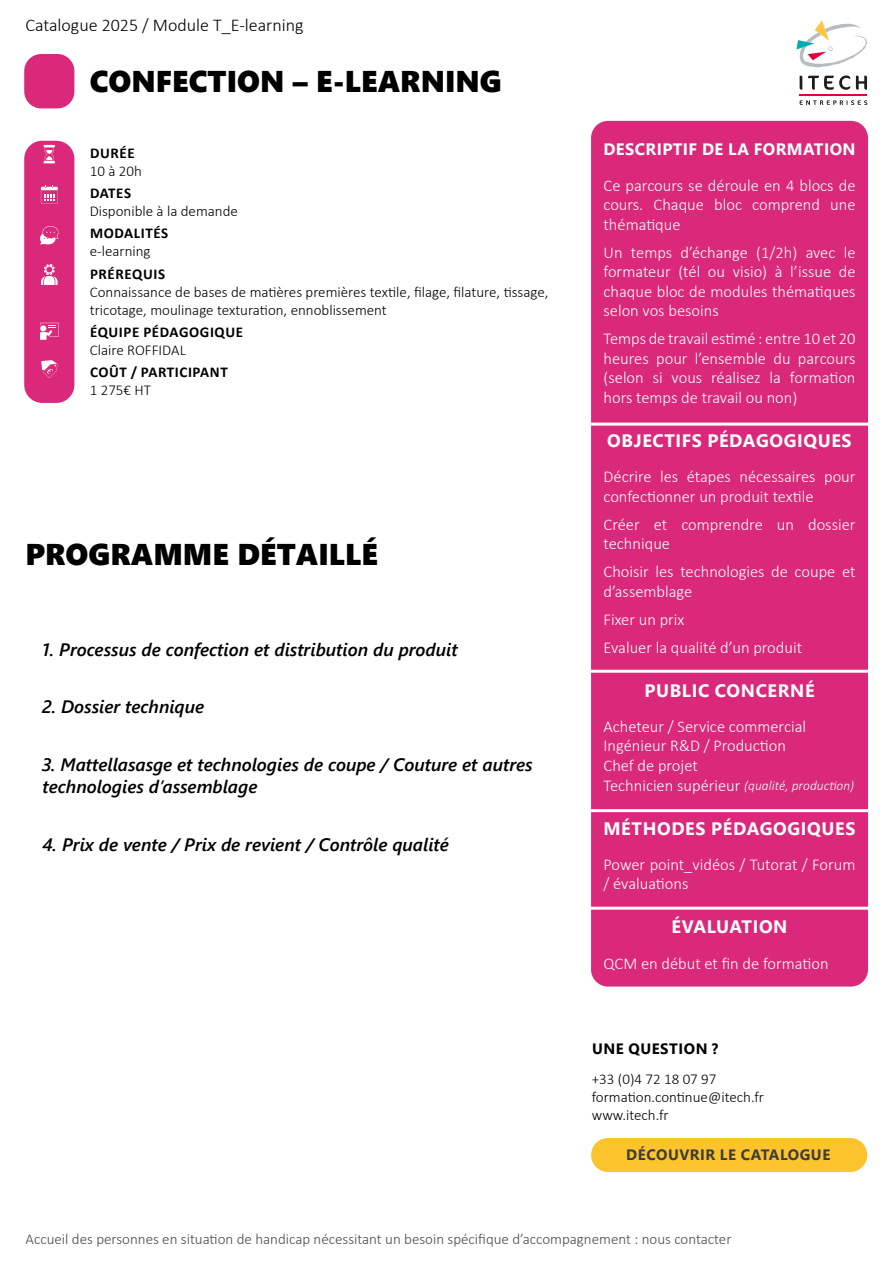
<style>
.page{position:relative;width:893px;height:1263px;background:#fff}
.page>*{position:absolute;margin:0;border:0;box-sizing:border-box;transform-origin:0 0}
.t1{font:30px "Segoe UI Black";color:#000}
.t2{font:italic 600 18px/22.5px "Segoe UI";color:#000}
.t3{font:700 18px "Segoe UI";letter-spacing:.035em;color:#fff}
.t4{font:300 18px "Calibri";color:#000}
.t5{font:300 16.5px/19.5px "Calibri";color:#fff}
.t6{font:700 16.5px "Segoe UI";letter-spacing:.025em;color:#fff}
.t7{font:300 15px/18px "Calibri";color:#020203}
.t8{font:300 15px "Calibri";color:#4a4a49}
.t9{font:300 15px/18px "Calibri";color:#000}
.t10{font:700 15px "Calibri";letter-spacing:.04em;color:#020203}
.t11{font:700 15px "Segoe UI";letter-spacing:.035em;color:#3c3c3b}
.t12{font:700 15px "Segoe UI";letter-spacing:.035em;color:#000}
.t13{font:italic 300 13.5px "Calibri";color:#fff}
.s1{font-style:normal;font-size:16.5px}
</style>
<div class="page">
<div style="left:24px;top:54px;width:50px;height:54px;background:#da297a;border-radius:17px"></div>
<div style="left:591px;top:121px;width:277px;height:865px;background:#da297a;border-radius:17px"></div>
<div style="left:24px;top:141px;width:50px;height:262px;background:#da297a;border-radius:18px"></div>
<svg style="left:43px;top:145px;width:12px;height:18px"></svg>
<svg style="left:41px;top:185px;width:17px;height:19px"></svg>
<svg style="left:40px;top:226px;width:19px;height:19px"></svg>
<svg style="left:41px;top:264px;width:17px;height:21px"></svg>
<svg style="left:40px;top:323px;width:19px;height:17px"></svg>
<svg style="left:41px;top:360px;width:16px;height:18px"></svg>
<hr style="left:799px;top:94px;width:68px;height:2px;background:#e50040">
<svg style="left:796px;top:20px;width:71px;height:48px"></svg>
<svg style="left:800px;top:76px;width:2px;height:14px"></svg>
<svg style="left:808px;top:75px;width:42px;height:15px"></svg>
<svg style="left:856px;top:76px;width:11px;height:14px"></svg>
<svg style="left:800px;top:100px;width:67px;height:5px"></svg>
<div style="left:591px;top:1138px;width:276px;height:34px;background:#fbc42c;border-radius:17px"></div>
<hr style="left:591px;top:423px;width:277px;height:3px;background:#fff">
<hr style="left:591px;top:670px;width:277px;height:3px;background:#fff">
<hr style="left:591px;top:809px;width:277px;height:3px;background:#fff">
<hr style="left:591px;top:907px;width:277px;height:3px;background:#fff">
<p class="t4" style="left:26px;top:13px;width:280px">Catalogue 2025 / Module T_E-learning</p>
<h1 class="t1" style="left:90px;top:60px;width:413px">CONFECTION – E-LEARNING</h1>
<p class="t10" style="left:90px;top:142px;width:46px">DURÉE</p>
<p class="t7" style="left:90px;top:162px;width:54px">10 à 20h</p>
<p class="t10" style="left:90px;top:183px;width:43px">DATES</p>
<p class="t9" style="left:90px;top:202px;width:150px">Disponible à la demande</p>
<p class="t10" style="left:90px;top:223px;width:80px">MODALITÉS</p>
<p class="t7" style="left:90px;top:242px;width:62px">e-learning</p>
<p class="t10" style="left:90px;top:263px;width:77px">PRÉREQUIS</p>
<p class="t7" style="left:90px;top:282px;width:460px">Connaissance de bases de matières premières textile, filage, filature, tissage, tricotage, moulinage texturation, ennoblissement</p>
<p class="t10" style="left:90px;top:321px;width:155px">ÉQUIPE PÉDAGOGIQUE</p>
<p class="t7" style="left:90px;top:341px;width:98px">Claire ROFFIDAL</p>
<p class="t10" style="left:90px;top:362px;width:139px">COÛT / PARTICIPANT</p>
<p class="t7" style="left:90px;top:381px;width:63px">1 275€ HT</p>
<h1 class="t1" style="left:26px;top:532px;width:354px">PROGRAMME DÉTAILLÉ</h1>
<p class="t2" style="left:43px;top:635px;width:417px">1. Processus de confection et distribution du produit</p>
<p class="t2" style="left:43px;top:693px;width:163px">2. Dossier technique</p>
<p class="t2" style="left:43px;top:750px;width:492px">3. Mattellasasge et technologies de coupe / Couture et autres technologies d’assemblage</p>
<p class="t2" style="left:43px;top:830px;width:408px">4. Prix de vente / Prix de revient / Contrôle qualité</p>
<p class="t6" style="left:603px;top:134px;width:254px">DESCRIPTIF DE LA FORMATION</p>
<p class="t5" style="left:603px;top:175px;width:254px;text-align:justify">Ce parcours se déroule en 4 blocs de cours. Chaque bloc comprend une thématique</p>
<p class="t5" style="left:603px;top:242px;width:254px;text-align:justify">Un temps d’échange (1/2h) avec le formateur (tél ou visio) à l’issue de chaque bloc de modules thématiques selon vos besoins</p>
<p class="t5" style="left:603px;top:329px;width:253px;text-align:justify">Temps de travail estimé : entre 10 et 20 heures pour l’ensemble du parcours (selon si vous réalisez la formation hors temps de travail ou non)</p>
<p class="t3" style="left:607px;top:423px;width:246px">OBJECTIFS PÉDAGOGIQUES</p>
<p class="t5" style="left:603px;top:467px;width:253px">Décrire les étapes nécessaires pour confectionner un produit textile</p>
<p class="t5" style="left:603px;top:514px;width:253px">Créer et comprendre un dossier technique</p>
<p class="t5" style="left:603px;top:562px;width:253px">Choisir les technologies de coupe et d’assemblage</p>
<p class="t5" style="left:603px;top:605px;width:200px;line-height:28px">Fixer un prix<br>Evaluer la qualité d’un produit</p>
<p class="t3" style="left:644px;top:673px;width:172px">PUBLIC CONCERNÉ</p>
<p class="t5" style="left:603px;top:717px;width:204px">Acheteur / Service commercial<br>Ingénieur R&amp;D / Production<br>Chef de projet</p>
<p class="t13" style="left:603px;top:778px;width:252px"><span class="s1">Technicien supérieur</span> (qualité, production)</p>
<p class="t3" style="left:603px;top:811px;width:254px">MÉTHODES PÉDAGOGIQUES</p>
<p class="t5" style="left:603px;top:854px;width:253px">Power point_vidéos / Tutorat / Forum / évaluations</p>
<p class="t3" style="left:671px;top:910px;width:117px">ÉVALUATION</p>
<p class="t5" style="left:603px;top:953px;width:227px">QCM en début et fin de formation</p>
<p class="t12" style="left:592px;top:1034px;width:128px">UNE QUESTION ?</p>
<p class="t9" style="left:592px;top:1069px;width:174px">+33 (0)4 72 18 07 97 formation.continue@itech.fr www.itech.fr</p>
<p class="t11" style="left:626px;top:1141px;width:205px">DÉCOUVRIR LE CATALOGUE</p>
<p class="t8" style="left:26px;top:1230px;width:707px">Accueil des personnes en situation de handicap nécessitant un besoin spécifique d’accompagnement : nous contacter</p>
</div>
